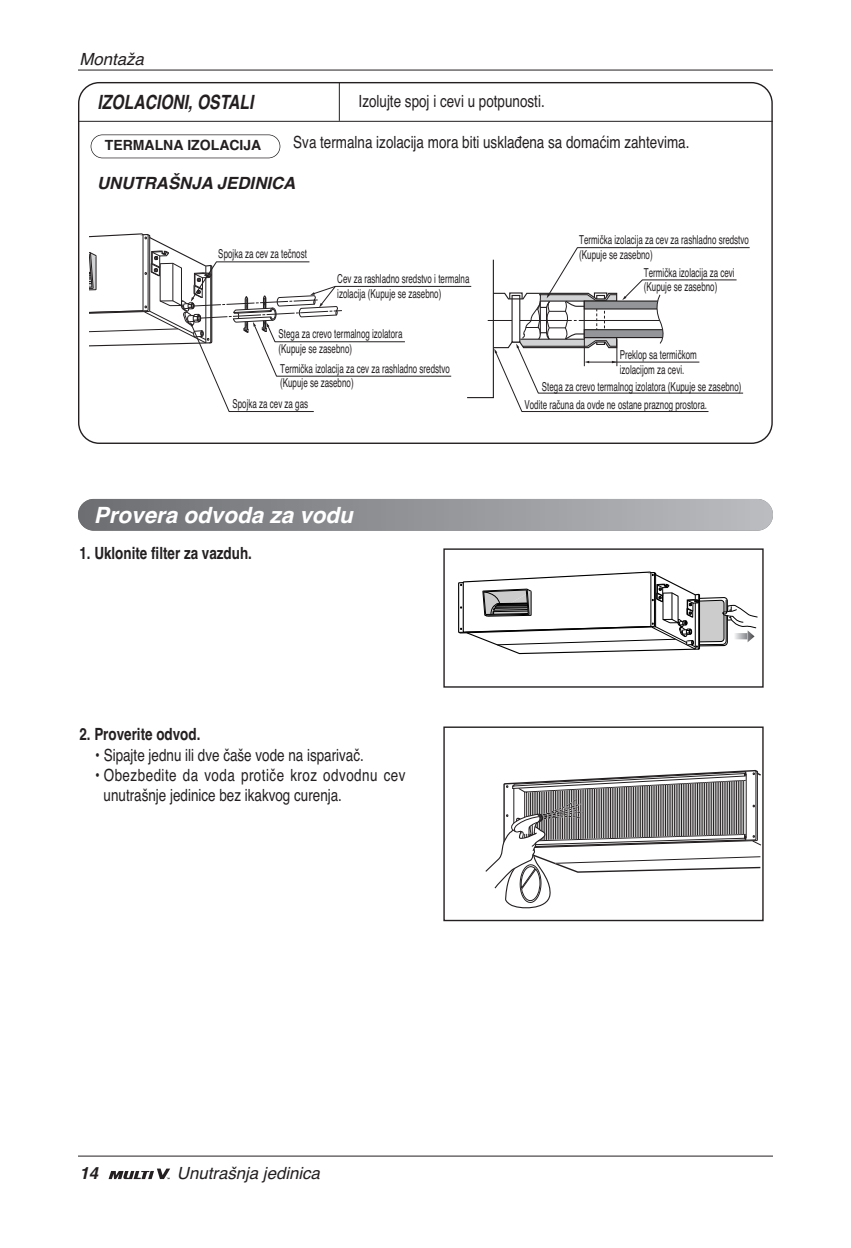
<style>
.page{position:relative;width:851px;height:1248px;background:#fff}
.page>*{position:absolute;margin:0;border:0;box-sizing:border-box;transform-origin:0 0}
.t1{font:italic 700 22.4px "Helvetica";color:#fff}
.t2{font:italic 700 19.6px "Helvetica";color:#231f20;scale:.8 1}
.t3{font:16.8px "Helvetica";color:#231f20;scale:.8 1}
.t4{font:16.8px/20.2px "Helvetica";letter-spacing:.02em;color:#231f20;scale:.8 1}
.t5{font:700 16.8px "Helvetica";color:#231f20;scale:.8 1}
.t6{font:italic 16.8px "Helvetica";color:#231f20}
.t7{font:italic 700 16.8px "Helvetica";color:#231f20}
.t8{font:700 14px "Helvetica";color:#231f20}
.t9{font:12.4px/14.6px "Helvetica";color:#231f20;scale:.65 1}
</style>
<div class="page">
<hr style="left:78px;top:70px;width:694px;height:1px;background:#231f20">
<hr style="left:78px;top:1155px;width:694px;height:1px;background:#231f20">
<svg style="left:109px;top:1168px;width:61px;height:10px"></svg>
<svg style="left:458px;top:571px;width:300px;height:83px"></svg>
<div style="left:443px;top:548px;width:320px;height:139px;border:1px solid #231f20"></div>
<svg style="left:485px;top:770px;width:276px;height:139px"></svg>
<div style="left:443px;top:726px;width:320px;height:195px;border:1px solid #231f20"></div>
<div style="left:78px;top:499px;width:694px;height:31px;background:linear-gradient(to right,#6c6e71,#bbbcbf);border-radius:16px"></div>
<svg style="left:78px;top:82px;width:694px;height:362px"></svg>
<hr style="left:79px;top:121px;width:693px;height:1px;background:#231f20">
<div style="left:91px;top:134px;width:189px;height:24px;border:1px solid #231f20;border-radius:12px"></div>
<svg style="left:90px;top:233px;width:659px;height:179px"></svg>
<hr style="left:339px;top:83px;width:1px;height:38px;background:#231f20">
<p class="t6" style="left:79px;top:53px;width:66px">Montaža</p>
<p class="t2" style="left:98px;top:94px;width:196px">IZOLACIONI, OSTALI</p>
<p class="t3" style="left:358px;top:95px;width:234px">Izolujte spoj i cevi u potpunosti.</p>
<p class="t3" style="left:293px;top:136px;width:496px">Sva termalna izolacija mora biti usklađena sa domaćim zahtevima.</p>
<p class="t7" style="left:97px;top:177px;width:200px">UNUTRAŠNJA JEDINICA</p>
<p class="t8" style="left:105px;top:140px;width:158px">TERMALNA IZOLACIJA</p>
<p class="t9" style="left:218px;top:248px;width:138px">Spojka za cev za tečnost</p>
<p class="t9" style="left:337px;top:272px;width:205px">Cev za rashladno sredstvo i termalna izolacija (Kupuje se zasebno)</p>
<p class="t9" style="left:278px;top:327px;width:192px">Stega za crevo termalnog izolatora (Kupuje se zasebno)</p>
<p class="t9" style="left:280px;top:362px;width:262px">Termička izolacija za cev za rashladno sredstvo (Kupuje se zasebno)</p>
<p class="t9" style="left:232px;top:397px;width:118px">Spojka za cev za gas</p>
<p class="t1" style="left:94px;top:506px;width:260px">Provera odvoda za vodu</p>
<p class="t5" style="left:79px;top:546px;width:217px">1. Uklonite filter za vazduh.</p>
<p class="t9" style="left:579px;top:234px;width:262px">Termička izolacija za cev za rashladno sredstvo (Kupuje se zasebno)</p>
<p class="t9" style="left:643px;top:266px;width:141px">Termička izolacija za cevi (Kupuje se zasebno)</p>
<p class="t9" style="left:619px;top:348px;width:120px">Preklop sa termičkom izolacijom za cevi.</p>
<p class="t9" style="left:542px;top:380px;width:308px">Stega za crevo termalnog izolatora (Kupuje se zasebno)</p>
<p class="t9" style="left:524px;top:398px;width:282px">Vodite računa da ovde ne ostane praznog prostora.</p>
<p class="t5" style="left:79px;top:728px;width:153px">2. Proverite odvod.</p>
<p class="t3" style="left:95px;top:748px;width:337px">• Sipajte jednu ili dve čaše vode na isparivač.</p>
<p class="t4" style="left:104px;top:766px;width:379px;text-indent:-8px">• Obezbedite da voda protiče kroz odvodnu cev unutrašnje jedinice bez ikakvog curenja.</p>
<p class="t7" style="left:79px;top:1167px;width:20px">14</p>
<p class="t6" style="left:177px;top:1167px;width:144px">Unutrašnja jedinica</p>
</div>
